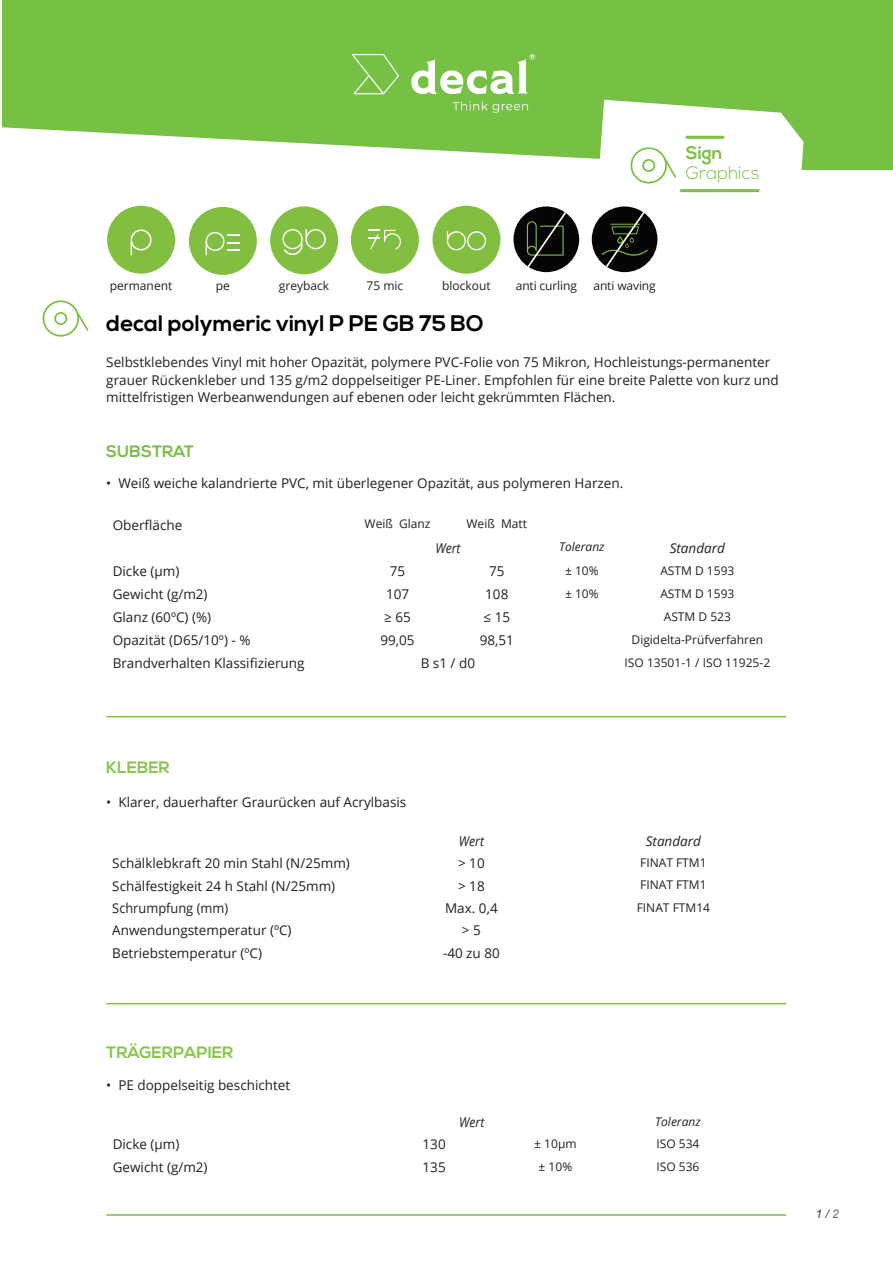
<style>
.page{position:relative;width:893px;height:1263px;background:#fff}
.page>*{position:absolute;margin:0;border:0;box-sizing:border-box;transform-origin:0 0}
.t1{font:700 22.5px "Nexa";color:#000}
.t2{font:300 18px "Nexa";color:#7cc142}
.t3{font:700 18px "Nexa";color:#7cc142}
.t4{font:700 16.5px "Nexa";color:#88c650}
.t5{font:700 16.5px "Nexa";color:#76c043}
.t6{font:13.5px/18px "Open Sans";color:#231f20}
.t7{font:italic 13.5px "Open Sans";color:#231f20}
.t8{font:13.5px "Open Sans";color:#231f20;scale:.95 1}
.t9{font:italic 13.5px "Open Sans";color:#231f20;scale:.9 1}
.t10{font:12px "Open Sans";color:#231f20}
.t11{font:italic 12px "Open Sans";color:#231f20}
.t12{font:italic 12px "Arial";color:#3e3e3f}
.s1{color:#6c6d70}
</style>
<div class="page">
<div style="left:3px;top:0;width:889px;height:169px;background:#76c043"></div>
<svg style="left:591px;top:100px;width:212px;height:173px"></svg>
<svg style="left:2px;top:127px;width:775px;height:70px;fill:#fff"></svg>
<svg style="left:686px;top:136px;width:38px;height:3px"></svg>
<svg style="left:630px;top:147px;width:129px;height:45px"></svg>
<svg style="left:452px;top:101px;width:76px;height:12px"></svg>
<svg style="left:352px;top:54px;width:47px;height:40px"></svg>
<svg style="left:411px;top:54px;width:124px;height:40px"></svg>
<hr style="left:106px;top:716px;width:680px;height:1px;background:#7bc142">
<hr style="left:106px;top:1003px;width:680px;height:1px;background:#7bc142">
<hr style="left:106px;top:1214px;width:680px;height:2px;background:#7bc142">
<svg style="left:42px;top:300px;width:46px;height:37px"></svg>
<div style="left:107px;top:206px;width:68px;height:68px;background:#82be40;border-radius:50%"></div>
<svg style="left:131px;top:229px;width:21px;height:26px"></svg>
<div style="left:351px;top:206px;width:68px;height:68px;background:#82be40;border-radius:50%"></div>
<svg style="left:369px;top:230px;width:32px;height:20px"></svg>
<div style="left:432px;top:206px;width:68px;height:68px;background:#82be40;border-radius:50%"></div>
<svg style="left:447px;top:231px;width:39px;height:20px"></svg>
<div style="left:270px;top:206px;width:68px;height:68px;background:#82be40;border-radius:50%"></div>
<svg style="left:282px;top:229px;width:44px;height:26px"></svg>
<div style="left:189px;top:207px;width:68px;height:68px;background:#82be40;border-radius:50%"></div>
<svg style="left:206px;top:232px;width:34px;height:23px"></svg>
<div style="left:513px;top:206px;width:66px;height:66px;background:#040504;border-radius:50%"></div>
<svg style="left:526px;top:209px;width:42px;height:60px"></svg>
<div style="left:592px;top:206px;width:65px;height:66px;background:#040504;border-radius:50%"></div>
<svg style="left:602px;top:209px;width:46px;height:60px"></svg>
<h2 class="t3" style="left:686px;top:143px;width:38px">Sign</h2>
<h2 class="t2" style="left:686px;top:162px;width:75px">Graphics</h2>
<p class="t10" style="left:110px;top:277px;width:64px">permanent</p>
<p class="t10" style="left:216px;top:277px;width:16px">pe</p>
<p class="t10" style="left:279px;top:277px;width:52px">greyback</p>
<p class="t10" style="left:367px;top:277px;width:38px">75 mic</p>
<p class="t10" style="left:442px;top:277px;width:50px">blockout</p>
<p class="t10" style="left:516px;top:277px;width:63px">anti curling</p>
<p class="t10" style="left:593px;top:277px;width:64px">anti waving</p>
<h1 class="t1" style="left:106px;top:310px;width:379px">decal polymeric vinyl P PE GB 75 BO</h1>
<p class="t6" style="left:106px;top:352px;width:674px">Selbstklebendes Vinyl mit hoher Opazität, polymere PVC-Folie von 75 Mikron, Hochleistungs-permanenter grauer Rückenkleber und 135 g/m2 doppelseitiger PE-Liner. Empfohlen für eine breite Palette von kurz und mittelfristigen Werbeanwendungen auf ebenen oder leicht gekrümmten Flächen.</p>
<p class="t5" style="left:106px;top:442px;width:89px">SUBSTRAT</p>
<p class="t6" style="left:106px;top:474px;width:518px">• Weiß weiche kalandrierte PVC, mit überlegener Opazität, aus polymeren Harzen.</p>
<p class="t6" style="left:113px;top:516px;width:71px">Oberfläche</p>
<p class="t10" style="left:365px;top:516px;width:68px">Weiß Glanz</p>
<p class="t10" style="left:466px;top:516px;width:62px">Weiß Matt</p>
<p class="t9" style="left:435px;top:538px;width:29px">Wert</p>
<p class="t11" style="left:559px;top:539px;width:47px">Toleranz</p>
<p class="t7" style="left:670px;top:538px;width:57px">Standard</p>
<p class="t6" style="left:113px;top:562px;width:68px">Dicke (µm)</p>
<p class="t6" style="left:390px;top:561px;width:17px">75</p>
<p class="t6" style="left:489px;top:561px;width:17px">75</p>
<p class="t10" style="left:565px;top:562px;width:35px">± 10%</p>
<p class="t10" style="left:660px;top:562px;width:76px">ASTM D 1593</p>
<p class="t6" style="left:113px;top:585px;width:96px">Gewicht (g/m2)</p>
<p class="t6" style="left:386px;top:584px;width:25px">107</p>
<p class="t6" style="left:485px;top:584px;width:25px">108</p>
<p class="t10" style="left:565px;top:585px;width:35px">± 10%</p>
<p class="t10" style="left:660px;top:585px;width:76px">ASTM D 1593</p>
<p class="t6" style="left:113px;top:608px;width:100px">Glanz (60ºC) (%)</p>
<p class="t6" style="left:384px;top:608px;width:28px">≥ 65</p>
<p class="t6" style="left:483px;top:608px;width:28px">≤ 15</p>
<p class="t10" style="left:664px;top:608px;width:69px">ASTM D 523</p>
<p class="t6" style="left:113px;top:631px;width:139px">Opazität (D65/10º) - %</p>
<p class="t6" style="left:380px;top:631px;width:36px">99,05</p>
<p class="t6" style="left:480px;top:631px;width:36px">98,51</p>
<p class="t10" style="left:632px;top:631px;width:133px">Digidelta-Prüfverfahren</p>
<p class="t6" style="left:113px;top:654px;width:193px">Brandverhalten Klassifizierung</p>
<p class="t6" style="left:421px;top:654px;width:56px">B s1 / d0</p>
<p class="t10" style="left:625px;top:654px;width:147px">ISO 13501-1 / ISO 11925-2</p>
<p class="t4" style="left:106px;top:758px;width:65px">KLEBER</p>
<p class="t6" style="left:106px;top:793px;width:302px">• Klarer, dauerhafter Graurücken auf Acrylbasis</p>
<p class="t9" style="left:459px;top:832px;width:29px">Wert</p>
<p class="t7" style="left:646px;top:832px;width:57px">Standard</p>
<p class="t6" style="left:112px;top:854px;width:239px">Schälklebkraft 20 min Stahl (N/25mm)</p>
<p class="t6" style="left:458px;top:854px;width:28px">&gt; 10</p>
<p class="t10" style="left:640px;top:854px;width:68px">FINAT FTM1</p>
<p class="t6" style="left:112px;top:876px;width:224px">Schälfestigkeit 24 h Stahl (N/25mm)</p>
<p class="t6" style="left:458px;top:876px;width:28px">&gt; 18</p>
<p class="t10" style="left:640px;top:877px;width:68px">FINAT FTM1</p>
<p class="t8" style="left:112px;top:899px;width:123px">Schrumpfung (mm)</p>
<p class="t6" style="left:445px;top:899px;width:54px">Max. 0,4</p>
<p class="t10" style="left:637px;top:899px;width:75px">FINAT FTM14</p>
<p class="t6" style="left:112px;top:921px;width:181px">Anwendungstemperatur (ºC)</p>
<p class="t6" style="left:462px;top:921px;width:20px">&gt; 5</p>
<p class="t6" style="left:112px;top:943px;width:151px">Betriebstemperatur (ºC)</p>
<p class="t6" style="left:443px;top:943px;width:58px">-40 zu 80</p>
<p class="t4" style="left:106px;top:1042px;width:129px">TRÄGERPAPIER</p>
<p class="t6" style="left:106px;top:1076px;width:185px">• PE doppelseitig beschichtet</p>
<p class="t9" style="left:459px;top:1112px;width:29px">Wert</p>
<p class="t11" style="left:655px;top:1113px;width:47px">Toleranz</p>
<p class="t6" style="left:113px;top:1135px;width:68px">Dicke (µm)</p>
<p class="t6" style="left:423px;top:1135px;width:25px">130</p>
<p class="t10" style="left:534px;top:1135px;width:44px">± 10µm</p>
<p class="t10" style="left:656px;top:1135px;width:44px">ISO 534</p>
<p class="t6" style="left:113px;top:1158px;width:96px">Gewicht (g/m2)</p>
<p class="t6" style="left:423px;top:1158px;width:25px">135</p>
<p class="t10" style="left:539px;top:1158px;width:35px">± 10%</p>
<p class="t10" style="left:656px;top:1158px;width:44px">ISO 536</p>
<p class="t12" style="left:816px;top:1206px;width:25px">1 / <span class="s1">2</span></p>
</div>
